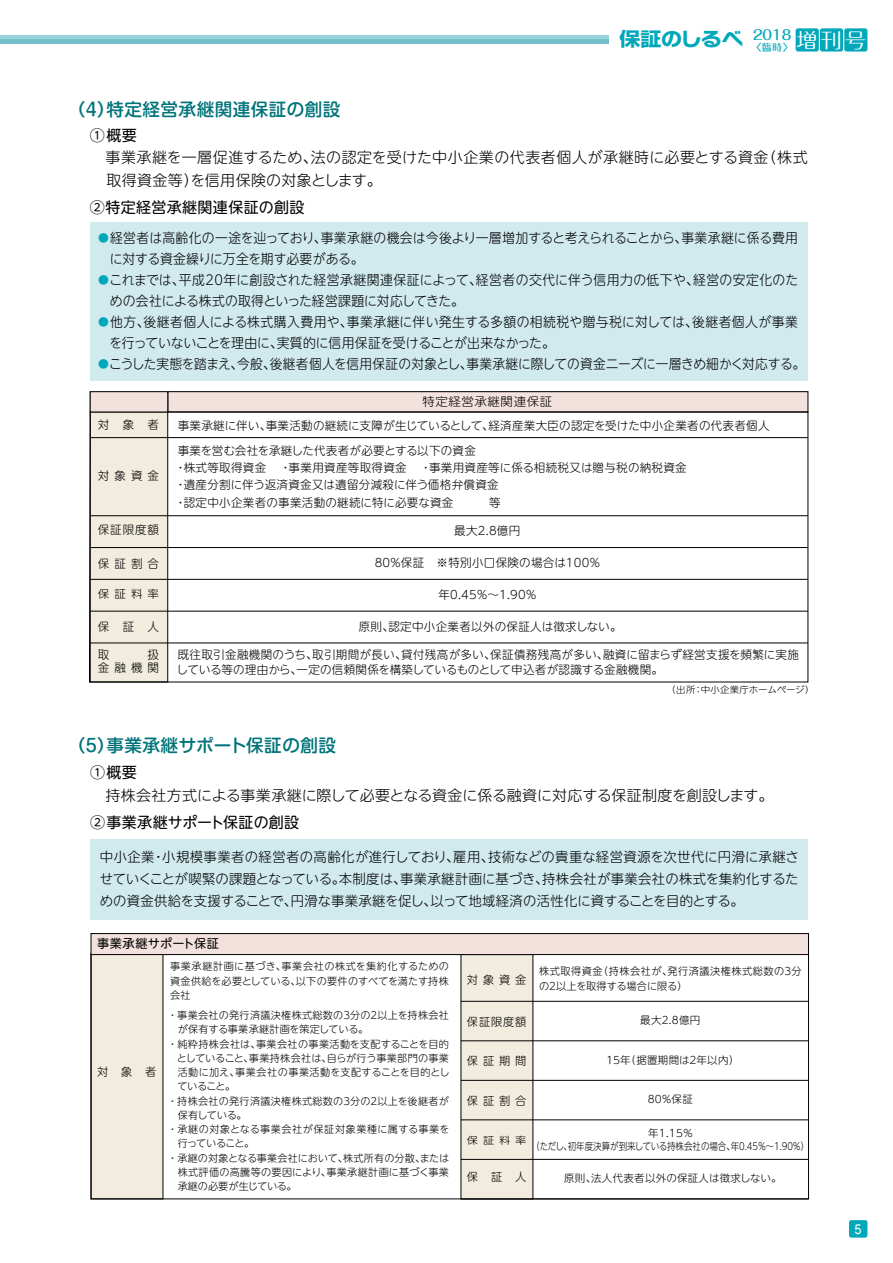
<style>
.page{position:relative;width:893px;height:1263px;background:#fff}
.page>*{position:absolute;margin:0;border:0;box-sizing:border-box;transform-origin:0 0}
.t1{font:700 18.9px "Typelabo N Std";color:#00a8ba;scale:1.11 1}
.t2{font:500 17.55px "Shin M Go Pro";letter-spacing:.025em;color:#00747a}
.t3{font:300 15px/22.5px "UD Shin M Go Pro";letter-spacing:.025em;color:#000}
.t4{font:15px "UD Shin M Go Pro";letter-spacing:.025em;color:#000}
.t5{font:300 14.7px "UD Shin M Go Pro";letter-spacing:-.005em;color:#000}
.t6{font:500 13.65px "Maru Fo Pro";color:#00a8ba;scale:1.08 1}
.t7{font:300 13.5px/21px "UD Shin M Go Pro";letter-spacing:.01em;color:#000;scale:.95 1}
.t8{font:300 13.5px/22px "UD Shin M Go Pro";letter-spacing:.01em;color:#000;text-align:justify}
.t9{font:300 13.5px "UD Shin M Go Pro";letter-spacing:.01em;color:#000;scale:.94 1}
.t10{font:12.3px "Seurat Pro DB";color:#fff;scale:.9 1}
.t11{font:12.15px "UD Shin M Go Pro";letter-spacing:.025em;color:#000}
.t12{font:300 11.85px "UD Shin M Go Pro";letter-spacing:.05em;color:#000;scale:1.05 1}
.t13{font:300 11.55px/17.2px "UD Shin M Go Pro";letter-spacing:.025em;color:#000}
.t14{font:300 11.25px "UD Shin M Go Pro";letter-spacing:.43em;color:#000}
.t15{font:300 10.95px "UD Shin M Go Pro";color:#000;scale:1.05 1}
.t16{font:300 10.35px "UD Shin M Go Pro";letter-spacing:.025em;color:#000}
.t17{font:300 10.35px/15px "UD Shin M Go Pro";letter-spacing:.045em;color:#000}
.t18{font:300 10.05px/14.2px "UD Shin M Go Pro";letter-spacing:.02em;color:#000;text-align:justify}
.t19{font:300 10.05px "UD Shin M Go Pro";color:#000;scale:.85 1}
.t20{font:300 10.05px "UD Shin M Go Pro";letter-spacing:.06em;color:#000}
.t21{font:300 10.05px "UD Shin M Go Pro";letter-spacing:-.005em;color:#000}
.t22{font:300 10.05px "UD Shin M Go Pro";color:#000}
.t23{font:300 10.05px "UD Shin M Go Pro";letter-spacing:-.07em;color:#000}
.t24{font:300 9.75px "UD Shin M Go Pro";color:#000;scale:1.15 1}
.t25{font:300 9px "UD Shin M Go Pro";letter-spacing:-.005em;color:#000;scale:1.05 1}
.s1{font-weight:400;font-size:20.4px;color:#fff}
.s2{font-family:"Shin Go Pro"}
.s3{font-size:10.8px;color:#00a8ba}
</style>
<div class="page">
<div style="left:90px;top:222px;width:718px;height:159px;background:#d0eaee"></div>
<div style="left:168px;top:392px;width:640px;height:20px;background:#f3e1de"></div>
<div style="left:167px;top:391px;width:641px;height:21px;border:1px solid #000"></div>
<svg style="left:89px;top:411px;width:720px;height:272px"></svg>
<hr style="left:90px;top:437px;width:718px;height:1px;background:#000">
<hr style="left:90px;top:515px;width:718px;height:1px;background:#000">
<hr style="left:90px;top:547px;width:718px;height:1px;background:#000">
<hr style="left:90px;top:579px;width:718px;height:1px;background:#000">
<hr style="left:90px;top:611px;width:718px;height:1px;background:#000">
<hr style="left:90px;top:643px;width:718px;height:1px;background:#000">
<div style="left:90px;top:392px;width:78px;height:20px;background:#f3e1de"></div>
<div style="left:90px;top:391px;width:78px;height:21px;border:1px solid #000"></div>
<div style="left:91px;top:839px;width:717px;height:81px;background:#d0eaee"></div>
<div style="left:91px;top:954px;width:72px;height:245px;background:#f1ecdd"></div>
<div style="left:461px;top:954px;width:72px;height:245px;background:#f1ecdd"></div>
<div style="left:91px;top:933px;width:717px;height:21px;background:#f3e1de"></div>
<div style="left:91px;top:933px;width:718px;height:22px;border:1px solid #000"></div>
<hr style="left:461px;top:1001px;width:347px;height:1px;background:#000">
<hr style="left:461px;top:1040px;width:347px;height:1px;background:#000">
<hr style="left:461px;top:1080px;width:347px;height:1px;background:#000">
<hr style="left:461px;top:1119px;width:347px;height:1px;background:#000">
<hr style="left:461px;top:1159px;width:347px;height:1px;background:#000">
<hr style="left:461px;top:1198px;width:347px;height:1px;background:#000">
<div style="left:849px;top:1220px;width:18px;height:17px;background:#00a8ba;border-radius:2px"></div>
<svg style="left:0;top:35px;width:609px;height:5px;background:#90cfd8"></svg>
<hr style="left:0;top:40px;width:609px;height:4px;background:#75bfca">
<div style="left:796px;top:28px;width:23px;height:24px;background:#00a8ba;border-radius:2px"></div>
<div style="left:820px;top:28px;width:23px;height:24px;background:#00a8ba;border-radius:2px"></div>
<div style="left:844px;top:28px;width:23px;height:24px;background:#00a8ba;border-radius:2px"></div>
<p class="t6" style="left:753px;top:24px;width:107px">2018 <span class="s1">増刊号</span></p>
<h1 class="t1" style="left:619px;top:25px;width:158px"><span class="s2">保証</span>のしるべ <sub>〈臨時〉</sub></h1>
<h2 class="t2" style="left:68px;top:95px;width:274px">（4）特定経営承継関連保証の創設</h2>
<p class="t4" style="left:90px;top:123px;width:48px">①概要</p>
<p class="t3" style="left:106px;top:146px;width:704px">事業承継を一層促進するため、法の認定を受けた中小企業の代表者個人が承継時に必要とする資金（株式取得資金等）を信用保険の対象とします。</p>
<p class="t4" style="left:90px;top:195px;width:216px">②特定経営承継関連保証の創設</p>
<p class="t7" style="left:110px;top:227px;width:726px;text-indent:-12px"><span class="s3">●</span>経営者は高齢化の一途を辿っており、事業承継の機会は今後より一層増加すると考えられることから、事業承継に係る費用に対する資金繰りに万全を期す必要がある。</p>
<p class="t7" style="left:110px;top:269px;width:726px;text-indent:-12px"><span class="s3">●</span>これまでは、平成20年に創設された経営承継関連保証によって、経営者の交代に伴う信用力の低下や、経営の安定化のための会社による株式の取得といった経営課題に対応してきた。</p>
<p class="t7" style="left:109px;top:311px;width:726px;text-indent:-11px"><span class="s3">●</span>他方、後継者個人による株式購入費用や、事業承継に伴い発生する多額の相続税や贈与税に対しては、後継者個人が事業を行っていないことを理由に、実質的に信用保証を受けることが出来なかった。</p>
<p class="t9" style="left:98px;top:353px;width:754px"><span class="s3">●</span>こうした実態を踏まえ、今般、後継者個人を信用保証の対象とし、事業承継に際しての資金ニーズに一層きめ細かく対応する。</p>
<p class="t12" style="left:422px;top:392px;width:125px">特定経営承継関連保証</p>
<p class="t13" style="left:98px;top:415px;width:63px">対象者</p>
<p class="t13" style="left:98px;top:466px;width:63px">対象資金</p>
<p class="t13" style="left:178px;top:412px;width:593px;line-height:25.2px">事業承継に伴い、事業活動の継続に支障が生じているとして、経済産業大臣の認定を受けた中小企業者の代表者個人事業を営む会社を承継した代表者が必要とする以下の資金</p>
<p class="t13" style="left:175px;top:458px;width:513px">・株式等取得資金　 ・事業用資産等取得資金　 ・事業用資産等に係る相続税又は贈与税の納税資金・遺産分割に伴う返済資金又は遺留分減殺に伴う価格弁償資金　<br>・認定中小企業者の事業活動の継続に特に必要な資金　　　等</p>
<p class="t13" style="left:98px;top:521px;width:63px">保証限度額</p>
<p class="t13" style="left:98px;top:554px;width:63px">保証割合</p>
<p class="t15" style="left:98px;top:585px;width:60px">保証料率</p>
<p class="t13" style="left:98px;top:617px;width:63px">保証人</p>
<p class="t13" style="left:98px;top:645px;width:13px">取</p>
<p class="t13" style="left:98px;top:647px;width:63px;line-height:13.5px;text-align:right">扱<br>金融機関</p>
<p class="t13" style="left:454px;top:522px;width:68px">最大2.8億円</p>
<p class="t13" style="left:375px;top:553px;width:227px">80％保証　※特別小口保険の場合は100%</p>
<p class="t13" style="left:438px;top:585px;width:99px">年0.45%～1.90%</p>
<p class="t13" style="left:359px;top:617px;width:264px">原則、認定中小企業者以外の保証人は徴求しない。</p>
<p class="t13" style="left:177px;top:646px;width:624px;line-height:15.8px">既往取引金融機関のうち、取引期間が長い、貸付残高が多い、保証債務残高が多い、融資に留まらず経営支援を頻繁に実施している等の理由から、一定の信頼関係を構築しているものとして申込者が認識する金融機関。</p>
<p class="t25" style="left:667px;top:683px;width:142px">（出所：中小企業庁ホームページ）</p>
<h2 class="t2" style="left:68px;top:731px;width:270px">（5）事業承継サポート保証の創設</h2>
<p class="t4" style="left:90px;top:760px;width:48px">①概要</p>
<p class="t5" style="left:90px;top:783px;width:685px">　持株会社方式による事業承継に際して必要となる資金に係る融資に対応する保証制度を創設します。</p>
<p class="t4" style="left:90px;top:810px;width:211px">②事業承継サポート保証の創設</p>
<p class="t8" style="left:100px;top:845px;width:701px">中小企業・小規模事業者の経営者の高齢化が進行しており、雇用、技術などの貴重な経営資源を次世代に円滑に承継させていくことが喫緊の課題となっている。本制度は、事業承継計画に基づき、持株会社が事業会社の株式を集約化するための資金供給を支援することで、円滑な事業承継を促し、以って地域経済の活性化に資することを目的とする。</p>
<p class="t11" style="left:97px;top:934px;width:123px">事業承継サポート保証</p>
<p class="t14" style="left:97px;top:1063px;width:61px">対象者</p>
<p class="t18" style="left:170px;top:959px;width:280px">事業承継計画に基づき、事業会社の株式を集約化するための資金供給を必要としている、以下の要件のすべてを満たす持株会社</p>
<p class="t18" style="left:168px;top:1007px;width:283px">・事業会社の発行済議決権株式総数の３分の２以上を持株会社</p>
<p class="t21" style="left:178px;top:1021px;width:192px">が保有する事業承継計画を策定している。</p>
<p class="t18" style="left:168px;top:1036px;width:283px">・純粋持株会社は、事業会社の事業活動を支配することを目的</p>
<p class="t18" style="left:177px;top:1050px;width:273px">としていること、事業持株会社は、自らが行う事業部門の事業</p>
<p class="t18" style="left:178px;top:1064px;width:273px">活動に加え、事業会社の事業活動を支配することを目的とし</p>
<p class="t18" style="left:177px;top:1079px;width:59px">ていること。</p>
<p class="t18" style="left:168px;top:1093px;width:283px">・持株会社の発行済議決権株式総数の３分の２以上を後継者が</p>
<p class="t18" style="left:178px;top:1107px;width:71px">保有している。</p>
<p class="t20" style="left:168px;top:1121px;width:283px">・承継の対象となる事業会社が保証対象業種に属する事業を</p>
<p class="t23" style="left:178px;top:1135px;width:78px">行っていること。</p>
<p class="t18" style="left:168px;top:1150px;width:283px">・承継の対象となる事業会社において、株式所有の分散、または</p>
<p class="t18" style="left:178px;top:1164px;width:273px">株式評価の高騰等の要因により、事業承継計画に基づく事業</p>
<p class="t22" style="left:178px;top:1178px;width:121px">承継の必要が生じている。</p>
<p class="t14" style="left:467px;top:970px;width:61px">対象資金</p>
<p class="t14" style="left:467px;top:1012px;width:61px">保証限度額</p>
<p class="t14" style="left:467px;top:1051px;width:61px">保証期間</p>
<p class="t14" style="left:467px;top:1091px;width:61px">保証割合</p>
<p class="t24" style="left:467px;top:1132px;width:53px">保証料率</p>
<p class="t14" style="left:467px;top:1168px;width:61px">保証人</p>
<p class="t17" style="left:539px;top:963px;width:264px">株式取得資金（持株会社が、発行済議決権株式総数の３分の２以上を取得する場合に限る）</p>
<p class="t16" style="left:640px;top:1012px;width:62px">最大2.8億円</p>
<p class="t16" style="left:605px;top:1051px;width:136px">１５年（据置期間は２年以内）</p>
<p class="t16" style="left:648px;top:1091px;width:47px">80％保証</p>
<p class="t16" style="left:648px;top:1125px;width:47px">年1.15％</p>
<p class="t19" style="left:532px;top:1138px;width:328px">（ただし、初年度決算が到来している持株会社の場合、年0.45％～1.90％）</p>
<p class="t16" style="left:564px;top:1170px;width:219px">原則、法人代表者以外の保証人は徴求しない。</p>
<p class="t10" style="left:855px;top:1221px;width:10px">5</p>
</div>
